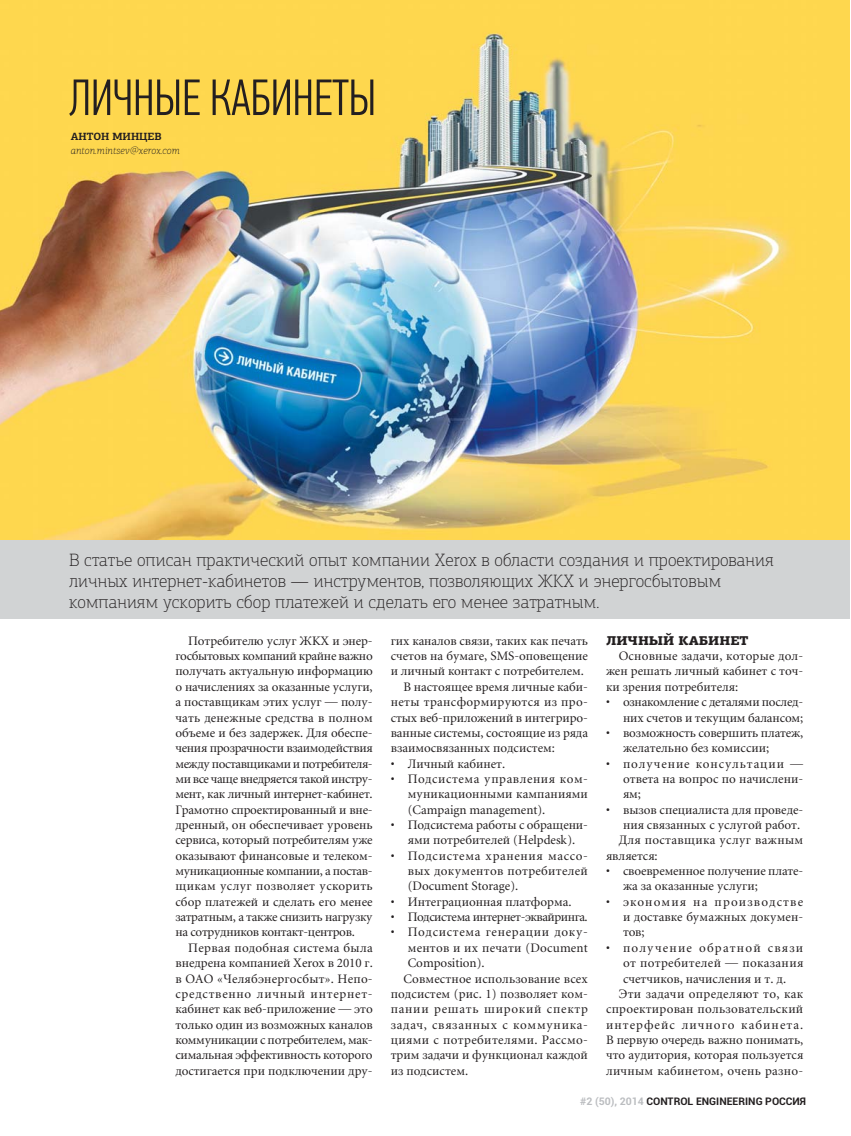
<style>
.page{position:relative;width:851px;height:1136px;background:#fff}
.page>*{position:absolute;margin:0;border:0;box-sizing:border-box;transform-origin:0 0}
.t1{font:300 51px "PF Din Text Comp Pro";color:#231f20}
.t2{font:100 18px/21px "PF Agora Slab Pro";letter-spacing:.005em;color:#231f20}
.t3{font:12.75px/15.3px "Miniature";color:#231f20;text-align:justify}
.t4{font:12.75px "Miniature";letter-spacing:.02em;color:#231f20}
.t5{font:12.75px "Miniature";letter-spacing:.025em;color:#231f20}
.t6{font:12.75px/15.3px "Miniature";letter-spacing:-.02em;color:#231f20;text-align:right}
.t7{font:12.75px "Miniature";letter-spacing:.03em;color:#231f20}
.t8{font:12.75px "Miniature";letter-spacing:.055em;color:#231f20}
.t9{font:12.75px "Miniature";letter-spacing:-.035em;color:#231f20}
.t10{font:12.75px "Miniature";letter-spacing:.05em;color:#231f20}
.t11{font:12.75px "Miniature";letter-spacing:.08em;color:#231f20}
.t12{font:12.75px "Miniature";letter-spacing:.095em;color:#231f20}
.t13{font:900 12.75px "PF Agora Slab Pro";color:#231f20}
.t14{font:700 10.5px "Roboto";color:#231f20}
.t15{font:italic 100 10.5px "PF Agora Slab Pro";color:#231f20}
.t16{font:700 10.5px "PF Agora Slab Pro";color:#231f20}
.s1{color:#bbbdc0}
</style>
<div class="page">
<img style="left:0;top:0;width:849px;height:539px">
<div style="left:0;top:539px;width:849px;height:79px;background:#d1d3d4"></div>
<h1 class="t1" style="left:69px;top:68px;width:309px">ЛИЧНЫЕ КАБИНЕТЫ</h1>
<p class="t16" style="left:71px;top:130px;width:92px">АНТОН МИНЦЕВ</p>
<p class="t15" style="left:71px;top:144px;width:110px">anton.mintsev@xerox.com</p>
<h2 class="t2" style="left:69px;top:549px;width:706px">В статье описан практический опыт компании Xerox в области создания и проектирования личных интернет-кабинетов — инструментов, позволяющих ЖКХ и энергосбытовым компаниям ускорить сбор платежей и сделать его менее затратным.</h2>
<p class="t3" style="left:175px;top:634px;width:199px;text-indent:13px">Потребителю услуг ЖКХ и энер&shy;госбытовых компаний крайне важно получать актуальную информацию о начислениях за оказанные услуги, а поставщикам этих услуг — полу&shy;чать денежные средства в полном объеме и без задержек. Для обеспе&shy;чения прозрачности взаимодействия между поставщиками и потребителя&shy;ми все чаще внедряется такой инстру&shy;мент, как личный интернет-кабинет.<br>Грамотно спроектированный и вне&shy;дренный, он обеспечивает уровень сервиса, который потребителям уже оказывают финансовые и телеком&shy;муникационные компании, а постав&shy;щикам услуг позволяет ускорить сбор платежей и сделать его менее затратным, а также снизить нагрузку на сотрудников контакт-центров.</p>
<p class="t3" style="left:175px;top:941px;width:199px;text-indent:13px">Первая подобная система была внедрена компанией Xerox в 2010 г. в ОАО «Челябэнергосбыт». Непо&shy;средственно личный интернет&shy;кабинет как веб-приложение — это только один из возможных каналов коммуникации с потребителем, мак&shy;симальная эффективность которого достигается при подключении дру-</p>
<p class="t3" style="left:390px;top:634px;width:199px">гих каналов связи, таких как печать</p>
<p class="t3" style="left:390px;top:649px;width:199px">счетов на бумаге, SMS-оповещение</p>
<p class="t3" style="left:390px;top:664px;width:195px">и личный контакт с потребителем.</p>
<p class="t3" style="left:403px;top:680px;width:186px">В настоящее время личные каби-</p>
<p class="t5" style="left:390px;top:697px;width:199px">неты трансформируются из про-</p>
<p class="t3" style="left:390px;top:710px;width:199px">стых веб-приложений в интегриро-</p>
<p class="t3" style="left:390px;top:726px;width:199px">ванные системы, состоящие из ряда</p>
<p class="t3" style="left:390px;top:741px;width:166px">взаимосвязанных подсистем:</p>
<p class="t3" style="left:390px;top:756px;width:116px">• Личный кабинет.</p>
<p class="t3" style="left:407px;top:772px;width:182px;text-indent:-17px">• Подсистема управления ком&shy;муникационными кампаниями (Campaign management).</p>
<p class="t3" style="left:390px;top:818px;width:199px;text-align:center">• Подсистема работы с обращени&shy;ями потребителей (Helpdesk).</p>
<p class="t3" style="left:407px;top:849px;width:182px;text-indent:-17px">• Подсистема хранения массо&shy;вых документов потребителей (Document Storage).</p>
<p class="t3" style="left:390px;top:895px;width:182px">• Интеграционная платформа.</p>
<p class="t9" style="left:390px;top:911px;width:198px">• Подсистема интернет-эквайринга.</p>
<p class="t10" style="left:390px;top:927px;width:199px">• Подсистема генерации доку-</p>
<p class="t4" style="left:407px;top:942px;width:182px">ментов и их печати (Document</p>
<p class="t3" style="left:407px;top:956px;width:78px">Composition).</p>
<p class="t3" style="left:403px;top:971px;width:186px">Совместное использование всех</p>
<p class="t3" style="left:390px;top:987px;width:199px">подсистем (рис. 1) позволяет ком-</p>
<p class="t8" style="left:390px;top:1003px;width:199px">пании решать широкий спектр</p>
<p class="t8" style="left:390px;top:1019px;width:199px">задач, связанных с коммуника-</p>
<p class="t7" style="left:390px;top:1034px;width:199px">циями с потребителями. Рассмо-</p>
<p class="t3" style="left:390px;top:1048px;width:199px">трим задачи и функционал каждой</p>
<p class="t3" style="left:390px;top:1063px;width:79px">из подсистем.</p>
<p class="t13" style="left:606px;top:633px;width:144px">ЛИЧНЫЙ КАБИНЕТ</p>
<p class="t3" style="left:606px;top:649px;width:199px;text-indent:13px">Основные задачи, которые дол&shy;жен решать личный кабинет с точ&shy;ки зрения потребителя:</p>
<p class="t6" style="left:606px;top:695px;width:199px">• ознакомление с деталями послед&shy;них счетов и текущим балансом;</p>
<p class="t3" style="left:623px;top:726px;width:182px;text-indent:-17px">• возможность совершить платеж, желательно без комиссии;</p>
<p class="t3" style="left:623px;top:756px;width:182px;text-indent:-17px">• получение консультации — ответа на вопрос по начислени&shy;ям;</p>
<p class="t3" style="left:606px;top:803px;width:199px">• вызов специалиста для проведе-</p>
<p class="t3" style="left:623px;top:818px;width:179px">ния связанных с услугой работ.</p>
<p class="t5" style="left:618px;top:835px;width:186px">Для поставщика услуг важным</p>
<p class="t3" style="left:606px;top:849px;width:53px">является:</p>
<p class="t3" style="left:623px;top:864px;width:182px;text-indent:-17px">• своевременное получение плате&shy;жа за оказанные услуги;</p>
<p class="t3" style="left:623px;top:895px;width:182px;text-indent:-17px">• экономия на производстве и до став ке бумажных докумен&shy;тов;</p>
<p class="t12" style="left:606px;top:942px;width:199px">• получение обратной связи</p>
<p class="t5" style="left:623px;top:957px;width:182px">от потребителей — показания</p>
<p class="t3" style="left:623px;top:971px;width:164px">счетчиков, начисления и т. д.</p>
<p class="t7" style="left:618px;top:988px;width:186px">Эти задачи определяют то, как</p>
<p class="t4" style="left:606px;top:1004px;width:199px">спроектирован пользовательский</p>
<p class="t11" style="left:606px;top:1019px;width:199px">интерфейс личного кабинета.</p>
<p class="t3" style="left:606px;top:1033px;width:199px">В первую очередь важно понимать,</p>
<p class="t3" style="left:606px;top:1048px;width:199px">что аудитория, которая пользуется</p>
<p class="t4" style="left:606px;top:1065px;width:199px">личным кабинетом, очень разно-</p>
<p class="t14" style="left:580px;top:1093px;width:227px"><span class="s1">#2 (50), 2014</span> CONTROL ENGINEERING РОССИЯ</p>
</div>
